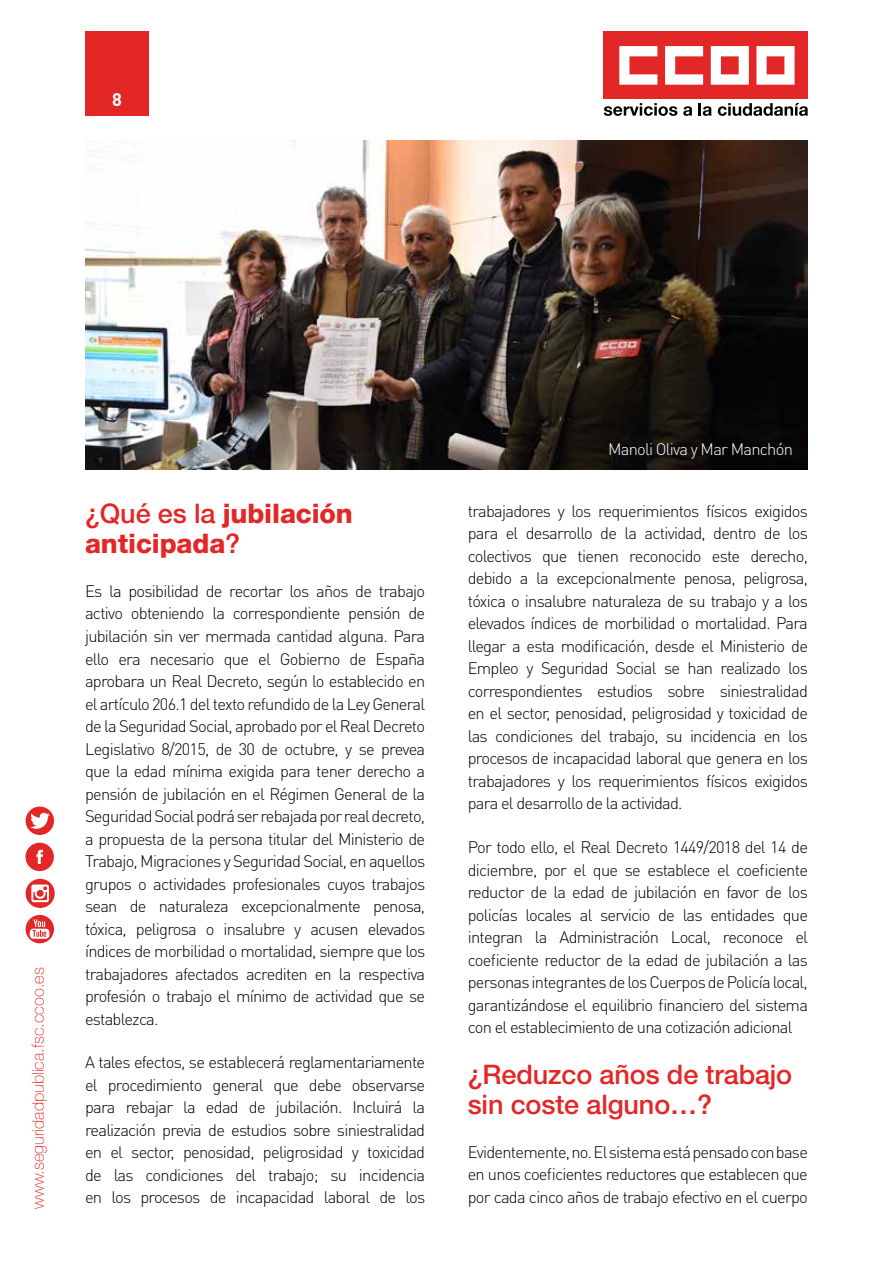
<style>
.page{position:relative;width:893px;height:1263px;background:#fff}
.page>*{position:absolute;margin:0;border:0;box-sizing:border-box;transform-origin:0 0}
.t1{font:500 27px/30px "Helvetica Neue LT Std";letter-spacing:-.005em;color:#e32726}
.t2{font:800 27px/30px "Helvetica Neue LT Std";letter-spacing:-.005em;color:#e32726}
.t3{font:700 18px "DIN Pro";color:#fff}
.t4{font:300 16.5px/22.5px "DIN Pro";letter-spacing:-.045em;color:#000;text-align:justify}
.t5{font:100 16.5px "Helvetica Neue LT Std";color:#e32726}
.t6{font:300 16.5px "DIN Pro";letter-spacing:-.045em;color:#fff}
.s1{font-weight:500}
</style>
<div class="page">
<div style="left:85px;top:32px;width:64px;height:84px;background:#e32726"></div>
<svg style="left:604px;top:103px;width:73px;height:13px"></svg>
<svg style="left:683px;top:106px;width:9px;height:10px"></svg>
<svg style="left:699px;top:103px;width:13px;height:13px"></svg>
<svg style="left:718px;top:103px;width:90px;height:13px"></svg>
<div style="left:604px;top:32px;width:204px;height:67px;background:#e32726"></div>
<svg style="left:619px;top:46px;width:38px;height:39px"></svg>
<svg style="left:665px;top:46px;width:38px;height:39px"></svg>
<svg style="left:711px;top:46px;width:38px;height:39px"></svg>
<svg style="left:756px;top:46px;width:39px;height:39px"></svg>
<svg style="left:26px;top:806px;width:28px;height:29px"></svg>
<svg style="left:26px;top:915px;width:28px;height:28px"></svg>
<svg style="left:25px;top:843px;width:29px;height:28px"></svg>
<div style="left:26px;top:879px;width:29px;height:29px;background:#e32726;border-radius:50%"></div>
<svg style="left:31px;top:884px;width:18px;height:18px"></svg>
<img style="left:85px;top:140px;width:723px;height:330px">
<p class="t3" style="left:112px;top:88px;width:11px">8</p>
<p class="t5" style="left:29px;top:1208px;width:243px;rotate:-90deg">www.seguridadpublica.fsc.ccoo.es</p>
<h1 class="t2" style="left:85px;top:498px;width:269px"><span class="s1">¿Qué es la</span> jubilación anticipada<span class="s1">?</span></h1>
<p class="t4" style="left:85px;top:579px;width:342px">Es la posibilidad de recortar los años de trabajo activo obteniendo la correspondiente pensión de jubilación sin ver mermada cantidad alguna. Para ello era necesario que el Gobierno de España aprobara un Real Decreto, según lo establecido en el artículo 206.1 del texto refundido de la Ley General de la Seguridad Social, aprobado por el Real Decreto Legislativo 8/2015, de 30 de octubre, y se prevea que la edad mínima exigida para tener derecho a pensión de jubilación en el Régimen General de la Seguridad Social podrá ser rebajada por real decreto, a propuesta de la persona titular del Ministerio de Trabajo, Migraciones y Seguridad Social, en aquellos grupos o actividades profesionales cuyos trabajos sean de naturaleza excepcionalmente penosa, tóxica, peligrosa o insalubre y acusen elevados índices de morbilidad o mortalidad, siempre que los trabajadores afectados acrediten en la respectiva profesión o trabajo el mínimo de actividad que se establezca.</p>
<p class="t4" style="left:85px;top:1050px;width:342px">A tales efectos, se establecerá reglamentariamente el procedimiento general que debe observarse para rebajar la edad de jubilación. Incluirá la realización previa de estudios sobre siniestralidad en el sector, penosidad, peligrosidad y toxicidad de las condiciones del trabajo; su incidencia en los procesos de incapacidad laboral de los</p>
<p class="t6" style="left:608px;top:438px;width:186px">Manoli Oliva y Mar Manchón</p>
<p class="t4" style="left:468px;top:499px;width:342px">trabajadores y los requerimientos físicos exigidos para el desarrollo de la actividad, dentro de los colectivos que tienen reconocido este derecho, debido a la excepcionalmente penosa, peligrosa, tóxica o insalubre naturaleza de su trabajo y a los elevados índices de morbilidad o mortalidad. Para llegar a esta modificación, desde el Ministerio de Empleo y Seguridad Social se han realizado los correspondientes estudios sobre siniestralidad en el sector, penosidad, peligrosidad y toxicidad de las condiciones del trabajo, su incidencia en los procesos de incapacidad laboral que genera en los trabajadores y los requerimientos físicos exigidos para el desarrollo de la actividad.</p>
<p class="t4" style="left:468px;top:835px;width:342px">Por todo ello, el Real Decreto 1449/2018 del 14 de diciembre, por el que se establece el coeficiente reductor de la edad de jubilación en favor de los policías locales al servicio de las entidades que integran la Administración Local, reconoce el coeficiente reductor de la edad de jubilación a las personas integrantes de los Cuerpos de Policía local, garantizándose el equilibrio financiero del sistema con el establecimiento de una cotización adicional</p>
<h1 class="t1" style="left:468px;top:1059px;width:326px">¿Reduzco años de trabajo sin coste alguno…?</h1>
<p class="t4" style="left:468px;top:1140px;width:342px">Evidentemente, no. El sistema está pensado con base en unos coeficientes reductores que establecen que por cada cinco años de trabajo efectivo en el cuerpo</p>
</div>
